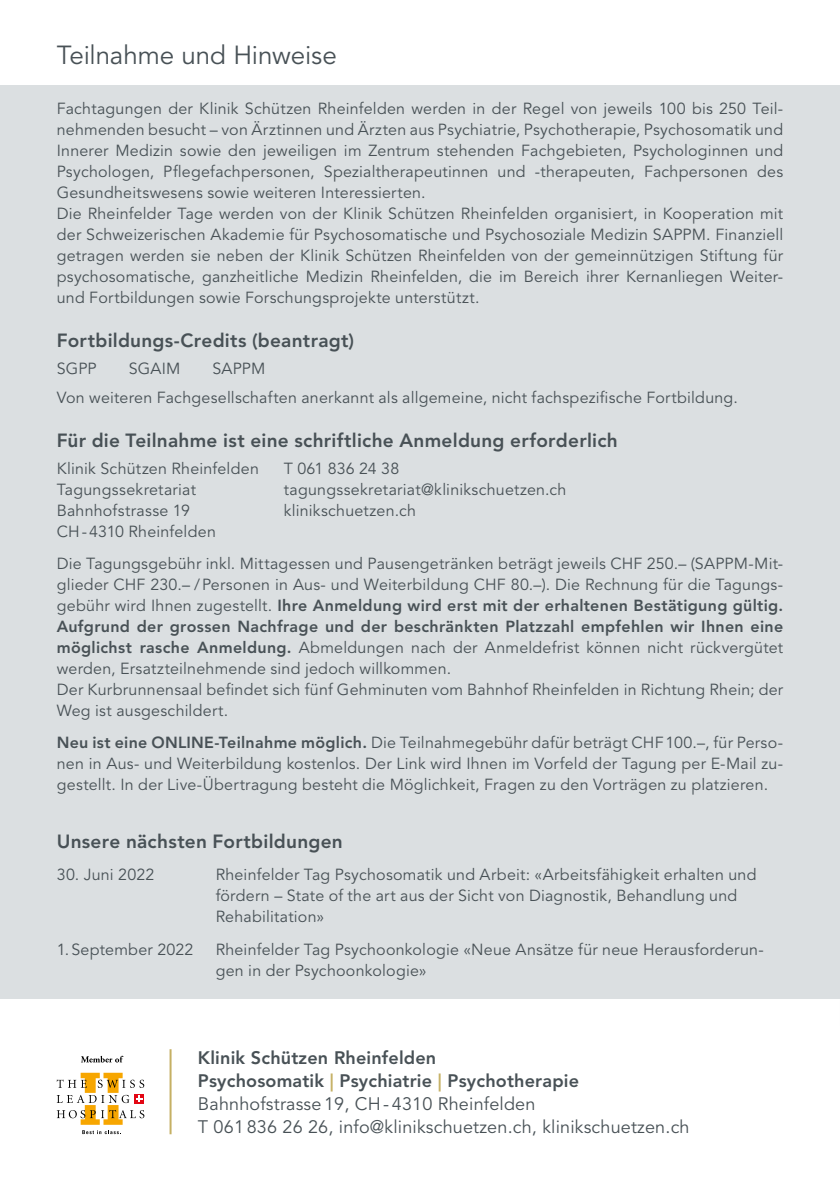
<style>
.page{position:relative;width:840px;height:1191px;background:#fff}
.page>*{position:absolute;margin:0;border:0;box-sizing:border-box;transform-origin:0 0}
.t1{font:26px "Avenir LT Std";letter-spacing:-.005em;color:#485156}
.t2{font:800 19px "Avenir LT Std";letter-spacing:.015em;color:#485156}
.t3{font:18px/23px "Avenir LT Std";letter-spacing:.01em;color:#485156}
.t4{font:16px/21px "Avenir LT Std";letter-spacing:.015em;color:#485156}
.s1{font-weight:800}
.s2{font-weight:800;color:#c5b064}
</style>
<div class="page">
<div style="left:0;top:85px;width:839px;height:913px;background:#dbdfe1"></div>
<svg style="left:82px;top:1130px;width:39px;height:4px"></svg>
<svg style="left:57px;top:1072px;width:87px;height:52px"></svg>
<svg style="left:81px;top:1055px;width:42px;height:7px"></svg>
<hr style="left:169px;top:1049px;width:2px;height:85px;background:#c5b064">
<h1 class="t1" style="left:57px;top:40px;width:281px">Teilnahme und Hinweise</h1>
<p class="t4" style="left:57px;top:99px;width:727px">Fachtagungen der Klinik Schützen Rheinfelden werden in der Regel von jeweils 100 bis 250 Teil&shy;nehmenden besucht – von Ärztinnen und Ärzten aus Psychiatrie, Psychotherapie, Psychosomatik und Innerer Medizin sowie den jeweiligen im Zentrum stehenden Fachgebieten, Psychologinnen und Psychologen, Pflegefachpersonen, Spezialtherapeutinnen und -therapeuten, Fachpersonen des Gesundheitswesens sowie weiteren Interessierten.<br>Die Rheinfelder Tage werden von der Klinik Schützen Rheinfelden organisiert, in Kooperation mit der Schweizerischen Akademie für Psychosomatische und Psychosoziale Medizin SAPPM. Finanziell getragen werden sie neben der Klinik Schützen Rheinfelden von der gemeinnützigen Stiftung für psychosomatische, ganzheitliche Medizin Rheinfelden, die im Bereich ihrer Kernanliegen Weiter&shy;und Fortbildungen sowie Forschungsprojekte unterstützt.</p>
<p class="t2" style="left:57px;top:329px;width:299px">Fortbildungs-Credits (beantragt)</p>
<p class="t4" style="left:57px;top:358px;width:41px">SGPP</p>
<p class="t4" style="left:129px;top:358px;width:53px">SGAIM</p>
<p class="t4" style="left:57px;top:354px;width:682px;line-height:29.6px;text-indent:155px">SAPPM<br>Von weiteren Fachgesellschaften anerkannt als allgemeine, nicht fachspezifische Fortbildung.</p>
<p class="t2" style="left:57px;top:429px;width:562px">Für die Teilnahme ist eine schriftliche Anmeldung erforderlich</p>
<p class="t4" style="left:57px;top:458px;width:203px">Klinik Schützen Rheinfelden</p>
<p class="t4" style="left:283px;top:458px;width:117px">T 061 836 24 38</p>
<p class="t4" style="left:57px;top:479px;width:141px">Tagungssekretariat</p>
<p class="t4" style="left:283px;top:479px;width:284px">tagungssekretariat@klinikschuetzen.ch</p>
<p class="t4" style="left:57px;top:500px;width:135px">Bahnhofstrasse 19</p>
<p class="t4" style="left:283px;top:500px;width:134px">klinikschuetzen.ch</p>
<p class="t4" style="left:57px;top:515px;width:727px;line-height:32.4px">CH-4310 Rheinfelden<br>Die Tagungsgebühr inkl. Mittagessen und Pausengetränken beträgt jeweils CHF 250.– (SAPPM-Mit-</p>
<p class="t4" style="left:57px;top:574px;width:727px">glieder CHF 230.– /Personen in Aus- und Weiterbildung CHF 80.–). Die Rechnung für die Tagungs&shy;gebühr wird Ihnen zugestellt. <span class="s1">Ihre Anmeldung wird erst mit der erhaltenen Bestätigung gültig.<br>Aufgrund der grossen Nachfrage und der beschränkten Platzzahl empfehlen wir Ihnen eine möglichst rasche Anmeldung.</span> Abmeldungen nach der Anmeldefrist können nicht rückvergütet werden, Ersatzteilnehmende sind jedoch willkommen.<br>Der Kurbrunnensaal befindet sich fünf Gehminuten vom Bahnhof Rheinfelden in Richtung Rhein; der Weg ist ausgeschildert.</p>
<p class="t4" style="left:57px;top:732px;width:727px;text-align:justify"><span class="s1">Neu ist eine ONLINE-Teilnahme möglich.</span> Die Teilnahmegebühr dafür beträgt CHF100.–, für Perso&shy;nen in Aus- und Weiterbildung kostenlos. Der Link wird Ihnen im Vorfeld der Tagung per E-Mail zu&shy;gestellt. In der Live-Übertragung besteht die Möglichkeit, Fragen zu den Vorträgen zu platzieren.</p>
<p class="t2" style="left:57px;top:830px;width:287px">Unsere nächsten Fortbildungen</p>
<p class="t4" style="left:57px;top:865px;width:99px">30. Juni 2022</p>
<p class="t4" style="left:215px;top:865px;width:542px">Rheinfelder Tag Psychosomatik und Arbeit: «Arbeitsfähigkeit erhalten und fördern – State of the art aus der Sicht von Diagnostik, Behandlung und<br>Rehabilitation»</p>
<p class="t4" style="left:57px;top:939px;width:138px">1.September 2022</p>
<p class="t4" style="left:215px;top:939px;width:549px">Rheinfelder Tag Psychoonkologie «Neue Ansätze für neue Herausforderun&shy;gen in der Psychoonkologie»</p>
<p class="t3" style="left:198px;top:1046px;width:493px"><span class="s1">Klinik Schützen Rheinfelden<br>Psychosomatik</span> <span class="s2">|</span> <span class="s1">Psychiatrie</span> <span class="s2">|</span> <span class="s1">Psychotherapie </span>Bahnhofstrasse 19, CH - 4310 Rheinfelden<br>T 061 836 26 26, info@klinikschuetzen.ch, klinikschuetzen.ch</p>
</div>
